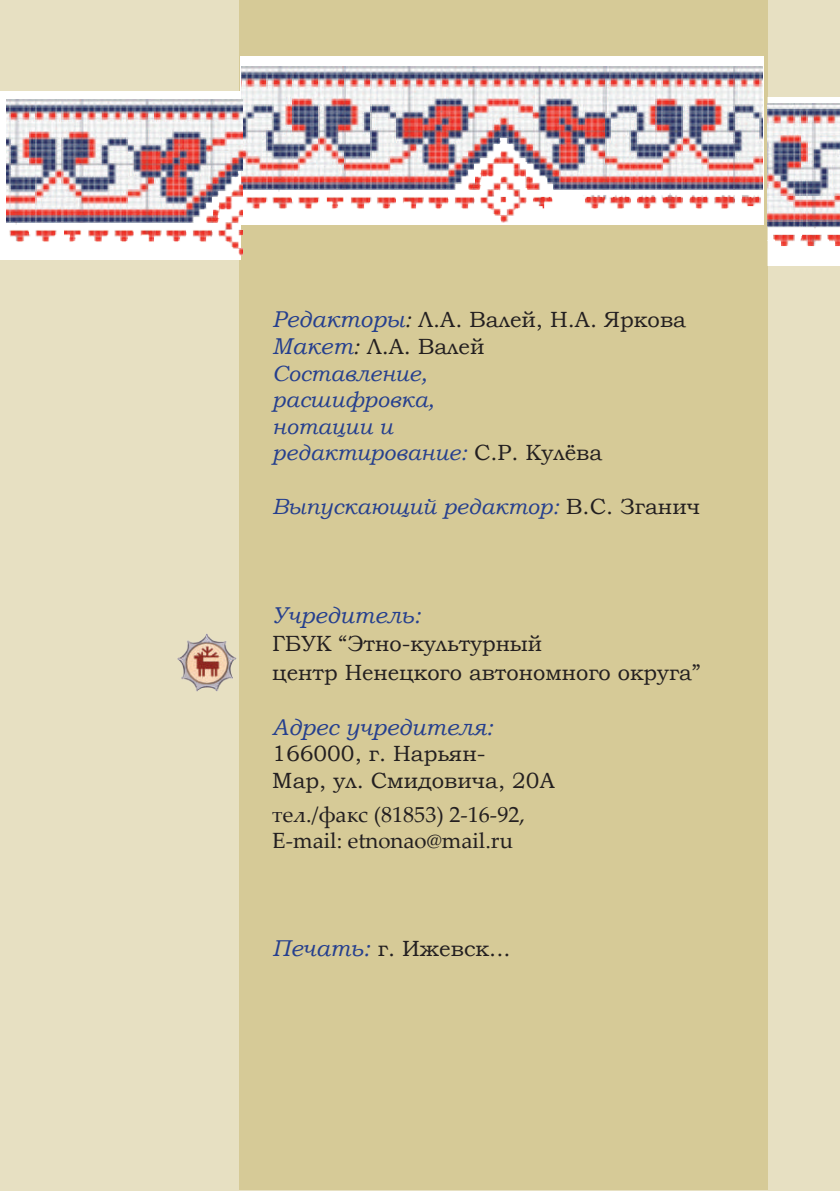
<style>
.page{position:relative;width:840px;height:1191px;background:#fff}
.page>*{position:absolute;margin:0;border:0;box-sizing:border-box;transform-origin:0 0}
.t1{font:italic 22.8px "Bookman Old Style";color:#253f8e}
.t2{font:italic 22px/26.6px "Bookman Old Style";color:#253f8e}
.t3{font:22px/28.6px "Bookman Old Style";color:#231f20}
.t4{font:22px/26.4px "Palatino Linotype";color:#231f20}
.s1{font-size:22.8px}
.s2{color:#231f20}
.s3{font-style:normal;color:#231f20}
.s4{font-style:italic;font-size:22.8px;color:#253f8e}
</style>
<div class="page">
<div style="left:0;top:0;width:839px;height:1191px;background:#e7e0c2"></div>
<div style="left:767px;top:98px;width:72px;height:168px;background:linear-gradient(to right,#fff,#fff)"></div>
<div style="left:240px;top:0;width:527px;height:1190px;background:#d6ca97"></div>
<div style="left:240px;top:56px;width:523px;height:168px;background:#fff"></div>
<div style="left:0;top:92px;width:240px;height:168px;background:#fff"></div>
<img style="left:177px;top:634px;width:59px;height:57px">
<img style="left:241px;top:66px;width:520px;height:170px">
<img style="left:7px;top:99px;width:235px;height:171px">
<img style="left:767px;top:104px;width:72px;height:176px">
<p class="t2" style="left:272px;top:306px;width:415px"><span class="s1">Редакторы</span><span class="s2">:</span> <span class="s3">Л.А. Валей, Н.А. Яркова<br></span><span class="s1">Макет</span><span class="s2">:</span> <span class="s3">Л.А. Валей<br></span>Составление,<br>расшифровка,<br>нотации и<br>редактирование: <span class="s3">С.Р. Кулёва</span></p>
<p class="t2" style="left:272px;top:493px;width:429px">Выпускающий редактор: <span class="s3">В.С. Зганич</span></p>
<p class="t1" style="left:272px;top:599px;width:150px">Учредитель:</p>
<p class="t3" style="left:272px;top:629px;width:429px">ГБУК “Этно-культурный<br>центр Ненецкого автономного округа”</p>
<p class="t1" style="left:272px;top:711px;width:222px">Адрес учредителя:</p>
<p class="t3" style="left:272px;top:740px;width:284px;line-height:26.4px">166000, г. Нарьян-<br>Мар, ул. Смидовича, 20А</p>
<p class="t4" style="left:272px;top:800px;width:254px">тел./факс (81853) 2-16-92,<br>E-mail: etnonao@mail.ru</p>
<p class="t3" style="left:272px;top:934px;width:239px"><span class="s4">Печать:</span> г. Ижевск...</p>
</div>
